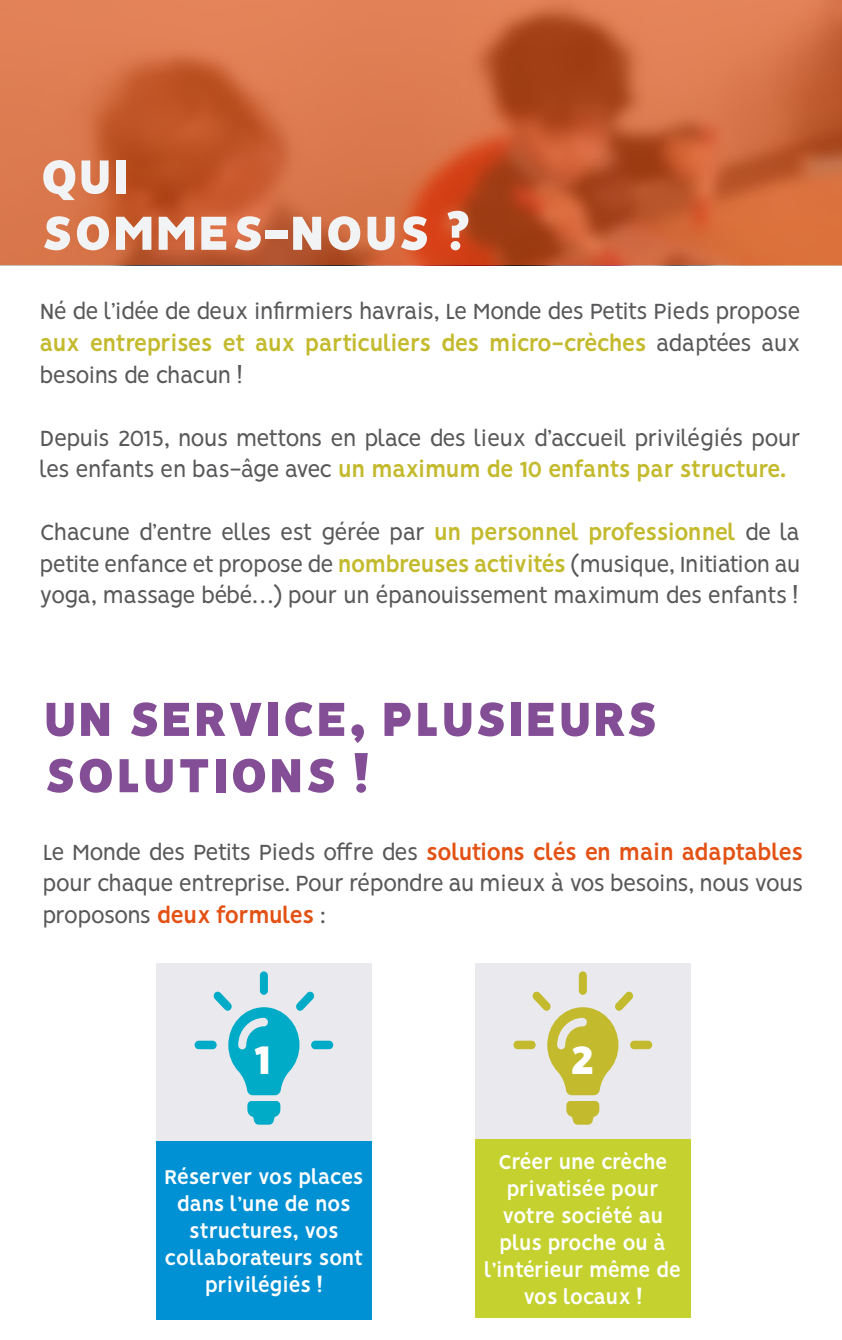
<style>
.page{position:relative;width:842px;height:1340px;background:#fff}
.page>*{position:absolute;margin:0;border:0;box-sizing:border-box;transform-origin:0 0}
.t1{font:900 54px/56.2px "Vision";color:#834e96}
.t2{font:900 54px/56.2px "Vision";color:#f2f3f4}
.t3{font:900 45px "Vision";color:#fff}
.t4{font:24.75px/31.5px "Vision";letter-spacing:-.04em;color:#58585a;text-align:justify}
.t5{font:700 22.5px/27px "Vision";letter-spacing:-.03em;color:#fff;text-align:center}
.s1{font-weight:700;color:#c3ba2d}
.s2{font-weight:700;color:#e35114}
</style>
<div class="page">
<svg style="left:0;top:0;width:842px;height:265px;background:#ce683d"></svg>
<div style="left:156px;top:963px;width:216px;height:178px;background:#eaeaee"></div>
<div style="left:475px;top:963px;width:215px;height:178px;background:#eaeaee"></div>
<svg style="left:195px;top:971px;width:138px;height:153px"></svg>
<svg style="left:513px;top:971px;width:139px;height:153px"></svg>
<div style="left:156px;top:1141px;width:216px;height:178px;background:#0090d4"></div>
<div style="left:475px;top:1139px;width:215px;height:178px;background:#c4d12f"></div>
<h1 class="t2" style="left:40px;top:149px;width:432px">QUI<br>SOMMES-NOUS ?</h1>
<p class="t4" style="left:40px;top:298px;width:762px">Né de l’idée de deux infirmiers havrais, Le Monde des Petits Pieds propose <span class="s1">aux entreprises et aux particuliers des micro-crèches</span> adaptées aux besoins de chacun !</p>
<p class="t4" style="left:40px;top:424px;width:762px">Depuis 2015, nous mettons en place des lieux d’accueil privilégiés pour les enfants en bas-âge avec <span class="s1">un maximum de 10 enfants par structure.</span></p>
<p class="t4" style="left:40px;top:519px;width:762px">Chacune d’entre elles est gérée par <span class="s1">un personnel professionnel</span> de la petite enfance et propose de <span class="s1">nombreuses activités</span> (musique, Initiation au yoga, massage bébé…) pour un épanouissement maximum des enfants !</p>
<h1 class="t1" style="left:43px;top:691px;width:617px">UN SERVICE, PLUSIEURS<br>SOLUTIONS !</h1>
<p class="t4" style="left:43px;top:838px;width:762px">Le Monde des Petits Pieds offre des <span class="s2">solutions clés en main adaptables </span>pour chaque entreprise. Pour répondre au mieux à vos besoins, nous vous proposons <span class="s2">deux formules</span> :</p>
<h2 class="t3" style="left:251px;top:1032px;width:23px">1</h2>
<h2 class="t3" style="left:570px;top:1032px;width:25px">2</h2>
<p class="t5" style="left:164px;top:1165px;width:201px">Réserver vos places dans l’une de nos structures, vos collaborateurs sont privilégiés !</p>
<p class="t5" style="left:484px;top:1150px;width:198px">Créer une crèche privatisée pour votre société au plus proche ou à l’intérieur même de vos locaux !</p>
</div>
